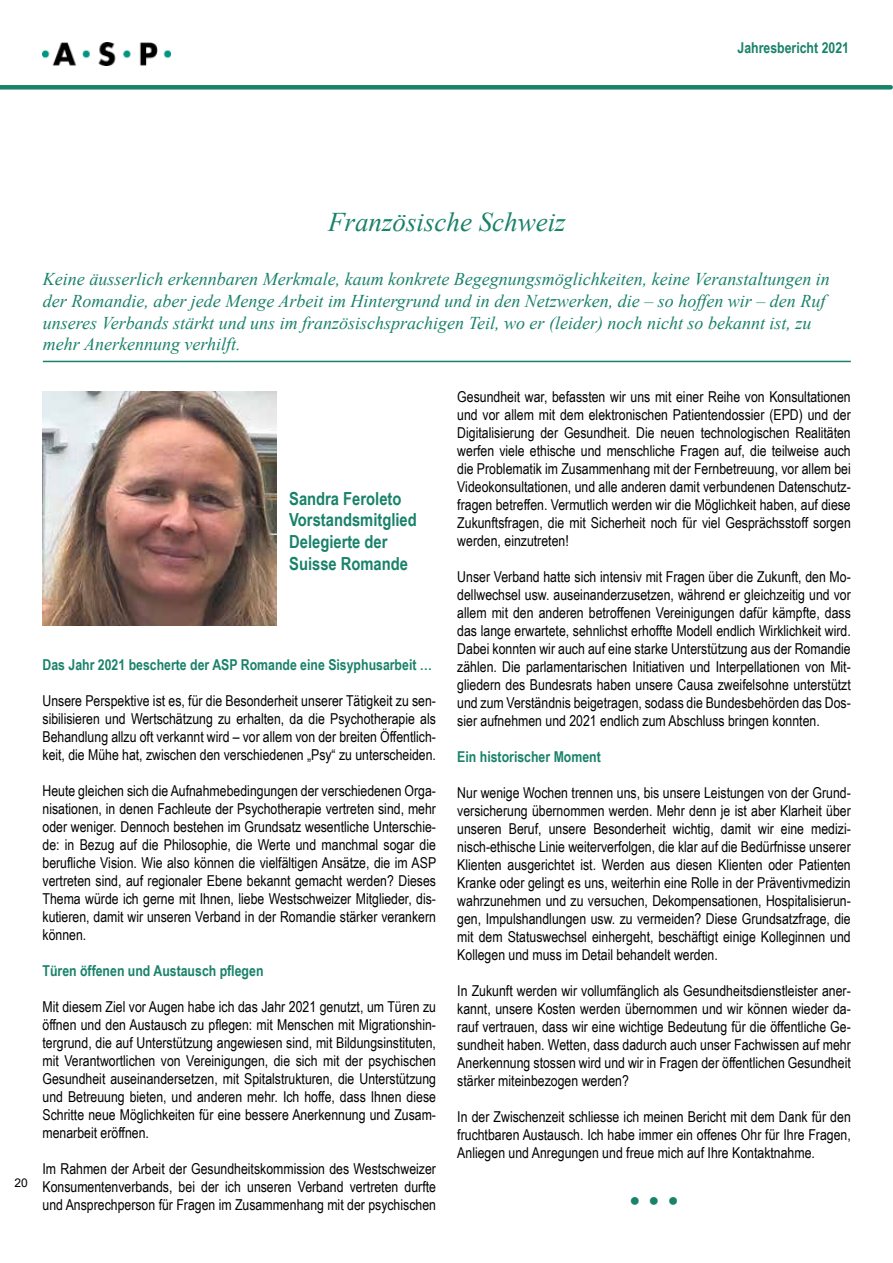
<style>
.page{position:relative;width:893px;height:1263px;background:#fff}
.page>*{position:absolute;margin:0;border:0;box-sizing:border-box;transform-origin:0 0}
.t1{font:italic 27px "Times New Roman";color:#19826a}
.t2{font:italic 18px/21.6px "Times New Roman";color:#19826a}
.t3{font:700 18px/21.6px "Arial Narrow";color:#19826a}
.t4{font:15px/18px "Arial Narrow";color:#000;text-align:justify}
.t5{font:700 15px "Arial Narrow";color:#19826a}
.t6{font:12px "Arial";color:#000}
</style>
<div class="page">
<img style="left:43px;top:43px;width:127px;height:23px">
<div style="left:0;top:85px;width:891px;height:5px;background:#19826a"></div>
<img style="left:43px;top:391px;width:233px;height:234px">
<hr style="left:43px;top:361px;width:808px;height:1px;background:#19826a">
<p class="t5" style="left:738px;top:37px;width:113px">Jahresbericht 2021</p>
<h1 class="t1" style="left:328px;top:204px;width:239px">Französische Schweiz</h1>
<p class="t6" style="left:15px;top:1175px;width:15px">20</p>
<p class="t2" style="left:43px;top:268px;width:788px">Keine äusserlich erkennbaren Merkmale, kaum konkrete Begegnungsmöglichkeiten, keine Veranstaltungen in der Romandie, aber jede Menge Arbeit im Hintergrund und in den Netzwerken, die – so hoffen wir – den Ruf unseres Verbands stärkt und uns im französischsprachigen Teil, wo er (leider) noch nicht so bekannt ist, zu mehr Anerkennung verhilft.</p>
<p class="t3" style="left:289px;top:487px;width:129px">Sandra Feroleto<br>Vorstandsmitglied<br>Delegierte der<br>Suisse Romande</p>
<p class="t5" style="left:43px;top:654px;width:391px">Das Jahr 2021 bescherte der ASP Romande eine Sisyphusarbeit …</p>
<p class="t4" style="left:43px;top:691px;width:395px">Unsere Perspektive ist es, für die Besonderheit unserer Tätigkeit zu sen&shy;sibilisieren und Wertschätzung zu erhalten, da die Psychotherapie als Behandlung allzu oft verkannt wird – vor allem von der breiten Öffentlich&shy;keit, die Mühe hat, zwischen den verschiedenen „Psy“ zu unterscheiden.</p>
<p class="t4" style="left:43px;top:781px;width:395px">Heute gleichen sich die Aufnahmebedingungen der verschiedenen Orga&shy;nisationen, in denen Fachleute der Psychotherapie vertreten sind, mehr oder weniger. Dennoch bestehen im Grundsatz wesentliche Unterschie&shy;de: in Bezug auf die Philosophie, die Werte und manchmal sogar die berufliche Vision. Wie also können die vielfältigen Ansätze, die im ASP vertreten sind, auf regionaler Ebene bekannt gemacht werden? Dieses Thema würde ich gerne mit Ihnen, liebe Westschweizer Mitglieder, dis&shy;kutieren, damit wir unseren Verband in der Romandie stärker verankern können.</p>
<p class="t5" style="left:43px;top:960px;width:222px">Türen öffenen und Austausch pflegen</p>
<p class="t4" style="left:43px;top:997px;width:395px">Mit diesem Ziel vor Augen habe ich das Jahr 2021 genutzt, um Türen zu öffnen und den Austausch zu pflegen: mit Menschen mit Migrationshin&shy;tergrund, die auf Unterstützung angewiesen sind, mit Bildungsinstituten, mit Verantwortlichen von Vereinigungen, die sich mit der psychischen Gesundheit auseinandersetzen, mit Spitalstrukturen, die Unterstützung und Betreuung bieten, und anderen mehr. Ich hoffe, dass Ihnen diese Schritte neue Möglichkeiten für eine bessere Anerkennung und Zusam&shy;menarbeit eröffnen.</p>
<p class="t4" style="left:43px;top:1159px;width:395px">Im Rahmen der Arbeit der Gesundheitskommission des Westschweizer Konsumentenverbands, bei der ich unseren Verband vertreten durfte und Ansprechperson für Fragen im Zusammenhang mit der psychischen</p>
<p class="t4" style="left:457px;top:387px;width:395px">Gesundheit war, befassten wir uns mit einer Reihe von Konsultationen und vor allem mit dem elektronischen Patientendossier (EPD) und der Digitalisierung der Gesundheit. Die neuen technologischen Realitäten werfen viele ethische und menschliche Fragen auf, die teilweise auch die Problematik im Zusammenhang mit der Fernbetreuung, vor allem bei Videokonsultationen, und alle anderen damit verbundenen Datenschutz&shy;fragen betreffen. Vermutlich werden wir die Möglichkeit haben, auf diese Zukunftsfragen, die mit Sicherheit noch für viel Gesprächsstoff sorgen werden, einzutreten!</p>
<p class="t4" style="left:457px;top:567px;width:395px">Unser Verband hatte sich intensiv mit Fragen über die Zukunft, den Mo&shy;dellwechsel usw. auseinanderzusetzen, während er gleichzeitig und vor allem mit den anderen betroffenen Vereinigungen dafür kämpfte, dass das lange erwartete, sehnlichst erhoffte Modell endlich Wirklichkeit wird.<br>Dabei konnten wir auch auf eine starke Unterstützung aus der Romandie zählen. Die parlamentarischen Initiativen und Interpellationen von Mit&shy;gliedern des Bundesrats haben unsere Causa zweifelsohne unterstützt und zum Verständnis beigetragen, sodass die Bundesbehörden das Dos&shy;sier aufnehmen und 2021 endlich zum Abschluss bringen konnten.</p>
<p class="t5" style="left:457px;top:745px;width:145px">Ein historischer Moment</p>
<p class="t4" style="left:457px;top:783px;width:395px">Nur wenige Wochen trennen uns, bis unsere Leistungen von der Grund&shy;versicherung übernommen werden. Mehr denn je ist aber Klarheit über unseren Beruf, unsere Besonderheit wichtig, damit wir eine medizi&shy;nisch-ethische Linie weiterverfolgen, die klar auf die Bedürfnisse unserer Klienten ausgerichtet ist. Werden aus diesen Klienten oder Patienten Kranke oder gelingt es uns, weiterhin eine Rolle in der Präventivmedizin wahrzunehmen und zu versuchen, Dekompensationen, Hospitalisierun&shy;gen, Impulshandlungen usw. zu vermeiden? Diese Grundsatzfrage, die mit dem Statuswechsel einhergeht, beschäftigt einige Kolleginnen und Kollegen und muss im Detail behandelt werden.</p>
<p class="t4" style="left:457px;top:981px;width:395px">In Zukunft werden wir vollumfänglich als Gesundheitsdienstleister aner&shy;kannt, unsere Kosten werden übernommen und wir können wieder da&shy;rauf vertrauen, dass wir eine wichtige Bedeutung für die öffentliche Ge&shy;sundheit haben. Wetten, dass dadurch auch unser Fachwissen auf mehr Anerkennung stossen wird und wir in Fragen der öffentlichen Gesundheit stärker miteinbezogen werden?</p>
<p class="t4" style="left:457px;top:1107px;width:395px">In der Zwischenzeit schliesse ich meinen Bericht mit dem Dank für den fruchtbaren Austausch. Ich habe immer ein offenes Ohr für Ihre Fragen, Anliegen und Anregungen und freue mich auf Ihre Kontaktnahme.</p>
<p class="t3" style="left:630px;top:1188px;width:51px">● ● ●</p>
</div>
